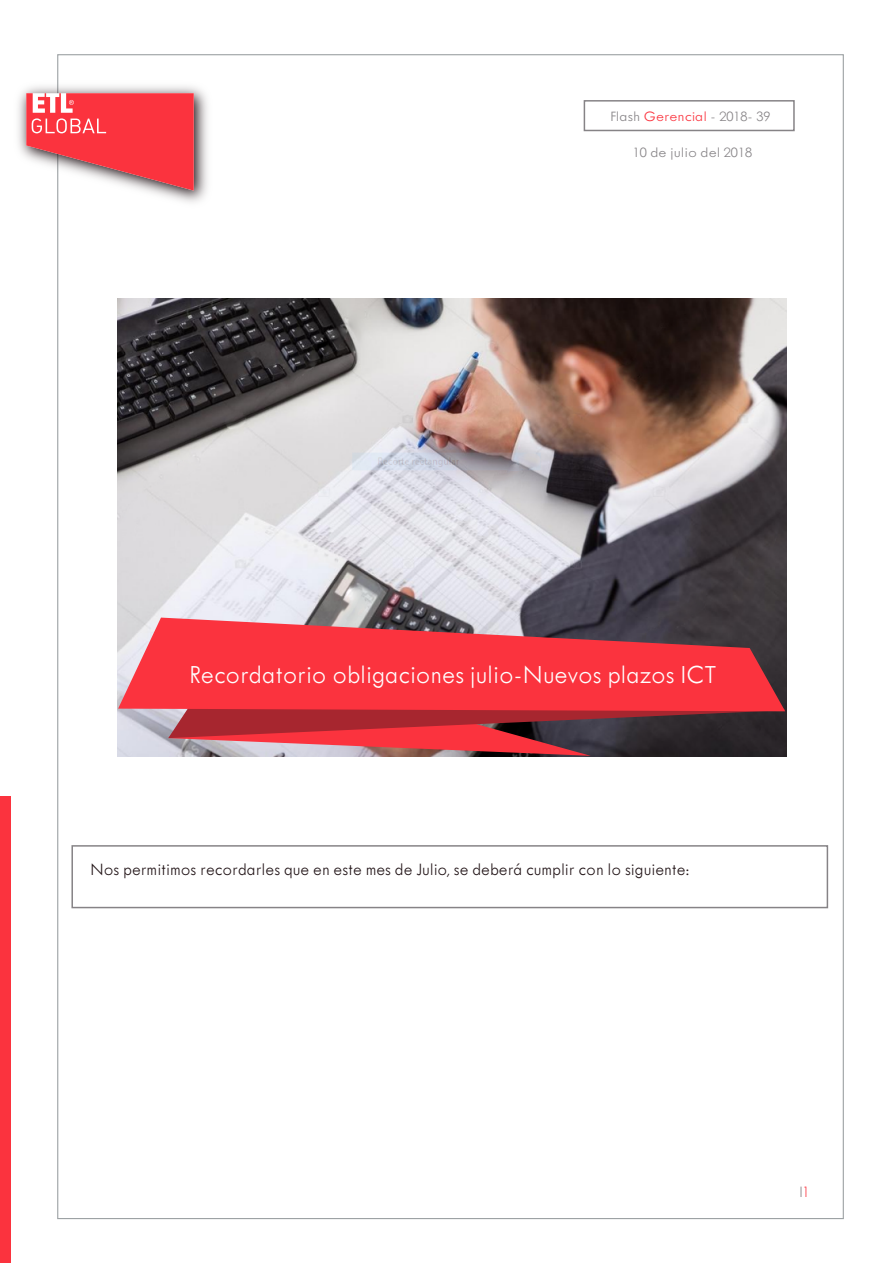
<style>
.page{position:relative;width:893px;height:1263px;background:#fff}
.page>*{position:absolute;margin:0;border:0;box-sizing:border-box;transform-origin:0 0}
.t1{font:300 27px "Tw Cen MT Std";color:#fff}
.t2{font:300 18px "Tw Cen MT Std";color:#1f1114}
.t3{font:300 16.5px "Tw Cen MT Std";color:#868386;scale:.92 1}
.t4{font:300 14.85px "Tw Cen MT Std";color:#868386;scale:1.11 1}
.s1{color:#fb333e}
</style>
<div class="page">
<img style="left:18px;top:79px;width:190px;height:134px">
<svg style="left:26px;top:93px;width:168px;height:98px"></svg>
<div style="left:0;top:796px;width:11px;height:467px;background:#fb333e"></div>
<div style="left:71px;top:845px;width:757px;height:63px;background:#fff;border:2px solid #868386"></div>
<div style="left:584px;top:100px;width:211px;height:31px;background:#fff;border:2px solid #868386"></div>
<img style="left:117px;top:299px;width:670px;height:457px">
<img style="left:168px;top:738px;width:423px;height:18px">
<svg style="left:168px;top:711px;width:617px;height:27px;background:#882c34"></svg>
<svg style="left:118px;top:618px;width:667px;height:93px;background:#dc3e48"></svg>
<p class="t4" style="left:610px;top:108px;width:146px">Flash <span class="s1">Gerencial</span> - 2018- 39</p>
<p class="t4" style="left:633px;top:144px;width:109px">10 de julio del 2018</p>
<h1 class="t1" style="left:189px;top:660px;width:529px">Recordatorio obligaciones julio-Nuevos plazos ICT</h1>
<p class="t2" style="left:90px;top:860px;width:601px">Nos permitimos recordarles que en este mes de Julio, se deberá cumplir con lo siguiente:</p>
<p class="t3" style="left:800px;top:1183px;width:12px">I<span class="s1">1</span></p>
</div>
